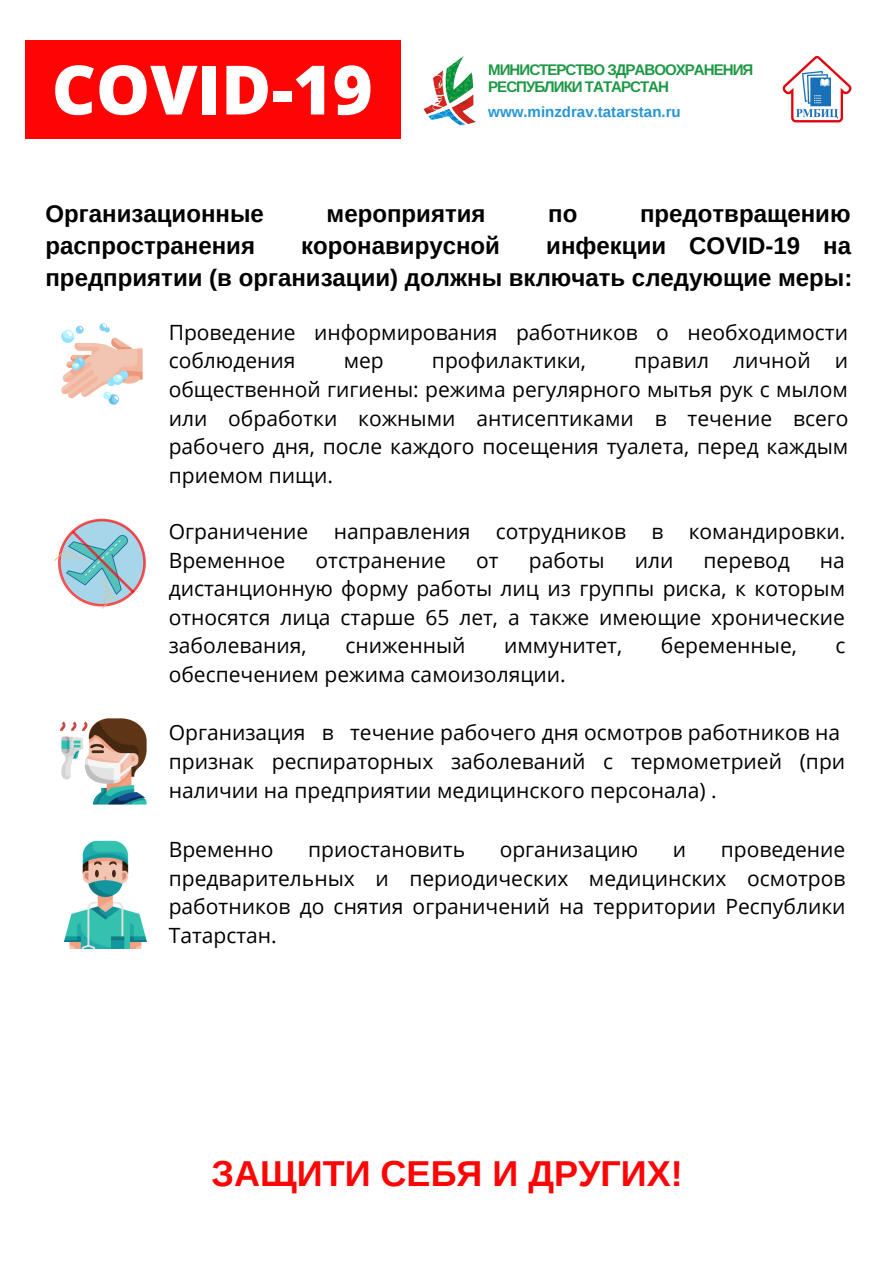
<style>
.page{position:relative;width:894px;height:1264px;background:#fff}
.page>*{position:absolute;margin:0;border:0;box-sizing:border-box;transform-origin:0 0}
.t1{font:800 68.1px "Open Sans";color:#fff}
.t2{font:700 36px "Arimo";color:#ff0404}
.t3{font:700 24px/31.8px "Arimo";color:#000;text-align:right}
.t4{font:21px/28.7px "Open Sans";color:#000}
.t5{font:700 15px/17px "Libra Sans";letter-spacing:-.065em;color:#1c9843}
.t6{font:700 15px "Liberation Sans";color:#2696d5}
</style>
<div class="page">
<div style="left:25px;top:40px;width:376px;height:98px;background:#ff0404"></div>
<img style="left:423px;top:56px;width:52px;height:70px">
<img style="left:61px;top:323px;width:82px;height:82px">
<img style="left:60px;top:718px;width:87px;height:87px">
<img style="left:782px;top:56px;width:70px;height:67px">
<svg style="left:58px;top:518px;width:88px;height:88px"></svg>
<img style="left:63px;top:840px;width:84px;height:108px">
<h1 class="t1" style="left:52px;top:42px;width:322px">COVID-19</h1>
<p class="t5" style="left:488px;top:62px;width:266px">МИНИСТЕРСТВО ЗДРАВООХРАНЕНИЯ<br>РЕСПУБЛИКИ ТАТАРСТАН</p>
<p class="t6" style="left:488px;top:104px;width:194px">www.minzdrav.tatarstan.ru</p>
<p class="t3" style="left:45px;top:198px;width:220px">Организационные</p>
<p class="t3" style="left:326px;top:198px;width:160px">мероприятия</p>
<p class="t3" style="left:548px;top:198px;width:31px">по</p>
<p class="t3" style="left:640px;top:198px;width:212px">предотвращению</p>
<p class="t3" style="left:45px;top:229px;width:211px">распространения</p>
<p class="t3" style="left:301px;top:229px;width:200px">коронавирусной</p>
<p class="t3" style="left:45px;top:229px;width:808px">инфекции COVID-19 на<br>предприятии (в организации) должны включать следующие меры:</p>
<p class="t4" style="left:169px;top:317px;width:680px">Проведение информирования работников о необходимости соблюдения</p>
<p class="t4" style="left:343px;top:346px;width:42px">мер</p>
<p class="t4" style="left:432px;top:346px;width:155px">профилактики,</p>
<p class="t4" style="left:169px;top:346px;width:681px;text-align:justify;text-indent:465px">правил личной и общественной гигиены: режима регулярного мытья рук с мылом или обработки кожными антисептиками в течение всего рабочего дня, после каждого посещения туалета, перед каждым приемом пищи.</p>
<p class="t4" style="left:169px;top:516px;width:678px">Ограничение направления сотрудников в командировки.<br>Временное</p>
<p class="t4" style="left:315px;top:545px;width:132px">отстранение</p>
<p class="t4" style="left:476px;top:545px;width:24px">от</p>
<p class="t4" style="left:528px;top:545px;width:77px">работы</p>
<p class="t4" style="left:634px;top:545px;width:40px">или</p>
<p class="t4" style="left:703px;top:545px;width:88px">перевод</p>
<p class="t4" style="left:169px;top:545px;width:677px;text-align:justify;text-indent:651px">на дистанционную форму работы лиц из группы риска, к которым относятся лица старше 65 лет, а также имеющие хронические заболевания,</p>
<p class="t4" style="left:345px;top:631px;width:121px">сниженный</p>
<p class="t4" style="left:504px;top:631px;width:119px">иммунитет,</p>
<p class="t4" style="left:660px;top:631px;width:137px">беременные,</p>
<p class="t4" style="left:835px;top:631px;width:12px">с</p>
<p class="t4" style="left:169px;top:659px;width:398px">обеспечением режима самоизоляции.</p>
<p class="t4" style="left:169px;top:718px;width:677px">Организация в течение рабочего дня осмотров работников на признак респираторных заболеваний с термометрией (при наличии на предприятии медицинского персонала) .</p>
<p class="t4" style="left:169px;top:834px;width:106px">Временно</p>
<p class="t4" style="left:308px;top:834px;width:158px">приостановить</p>
<p class="t4" style="left:499px;top:834px;width:140px">организацию</p>
<p class="t4" style="left:672px;top:834px;width:15px">и</p>
<p class="t4" style="left:169px;top:834px;width:678px;text-align:justify;text-indent:552px">проведение предварительных и периодических медицинских осмотров работников до снятия ограничений на территории Республики Татарстан.</p>
<h2 class="t2" style="left:211px;top:1153px;width:473px">ЗАЩИТИ СЕБЯ И ДРУГИХ!</h2>
</div>
